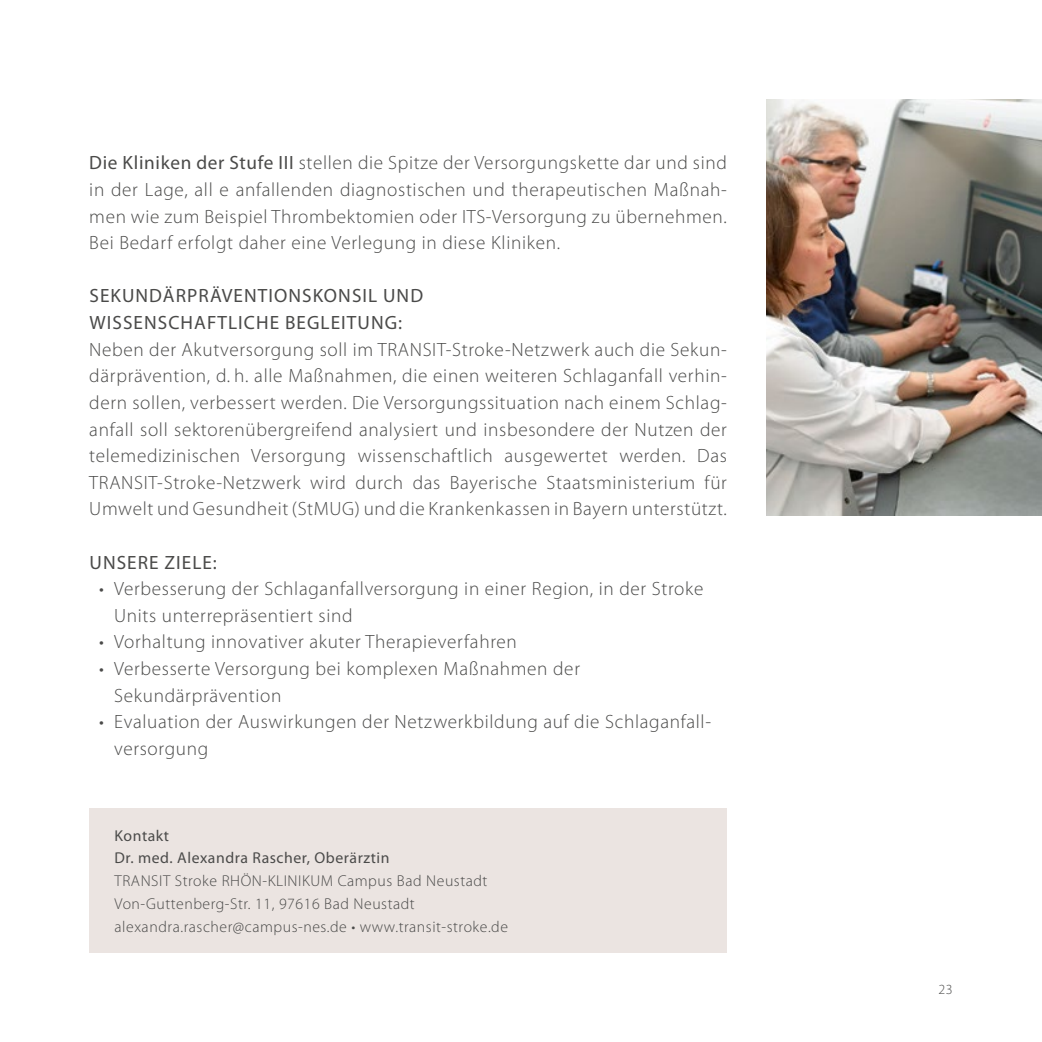
<style>
.page{position:relative;width:1042px;height:1042px;background:#fff}
.page>*{position:absolute;margin:0;border:0;box-sizing:border-box;transform-origin:0 0}
.t1{font:300 19.25px/26.6px "Myriad Pro";letter-spacing:.035em;color:#4a4a49}
.t2{font:19.25px/26.6px "Myriad Pro";letter-spacing:.055em;color:#4a4a49}
.t3{font:300 15.75px/22.8px "Myriad Pro";letter-spacing:.035em;color:#4a4a49}
.t4{font:15.75px/22.8px "Myriad Pro";letter-spacing:.035em;color:#4a4a49}
.t5{font:300 14px "Myriad Pro";color:#4a4a49}
.s1{font-weight:400}
</style>
<div class="page">
<div style="left:89px;top:808px;width:638px;height:144px;background:#ebe4e1"></div>
<img style="left:766px;top:99px;width:276px;height:416px">
<p class="t1" style="left:89px;top:150px;width:639px;text-align:justify"><span class="s1">Die Kliniken der Stufe III</span> stellen die Spitze der Versorgungskette dar und sind in der Lage, all e anfallenden diagnostischen und therapeutischen Maßnah&shy;men wie zum Beispiel Thrombektomien oder ITS-Versorgung zu übernehmen.<br>Bei Bedarf erfolgt daher eine Verlegung in diese Kliniken.</p>
<p class="t2" style="left:89px;top:282px;width:335px">SEKUNDÄRPRÄVENTIONSKONSIL UND<br>WISSENSCHAFTLICHE BEGLEITUNG:</p>
<p class="t1" style="left:89px;top:336px;width:639px;text-align:justify">Neben der Akutversorgung soll im TRANSIT-Stroke-Netzwerk auch die Sekun&shy;därprävention, d. h. alle Maßnahmen, die einen weiteren Schlaganfall verhin&shy;dern sollen, verbessert werden. Die Versorgungssituation nach einem Schlag&shy;anfall soll sektorenü bergreifend analysiert und insbesondere der Nutzen der telemedizinischen Versorgung wissenschaftlich ausgewertet werden. Das TRANSIT-Stroke-Netzwerk wird durch das Bayerische Staatsministerium fü r Umwelt und Gesundheit (StMUG) und die Krankenkassen in Bayern unterstützt.</p>
<p class="t2" style="left:89px;top:548px;width:129px">UNSERE ZIELE:</p>
<p class="t1" style="left:114px;top:575px;width:591px;text-indent:-15px">• Verbesserung der Schlaganfallversorgung in einer Region, in der Stroke<br>Units unterrepräsentiert sind</p>
<p class="t1" style="left:99px;top:628px;width:419px">• Vorhaltung innovativer akuter Therapieverfahren</p>
<p class="t1" style="left:114px;top:655px;width:467px;text-indent:-15px">• Verbesserte Versorgung bei komplexen Maßnahmen der<br>Sekundärprävention</p>
<p class="t1" style="left:114px;top:708px;width:598px;text-indent:-15px">• Evaluation der Auswirkungen der Netzwerkbildung auf die Schlaganfall&shy;versorgung</p>
<p class="t4" style="left:115px;top:823px;width:276px">Kontakt<br>Dr. med. Alexandra Rascher, Oberärztin</p>
<p class="t3" style="left:115px;top:869px;width:395px">TRANSIT Stroke RHÖN-KLINIKUM Campus Bad Neustadt<br>Von-Guttenberg-Str. 11, 97616 Bad Neustadt alexandra.rascher@campus-nes.de • www.transit-stroke.de</p>
<p class="t5" style="left:938px;top:981px;width:16px">23</p>
</div>
